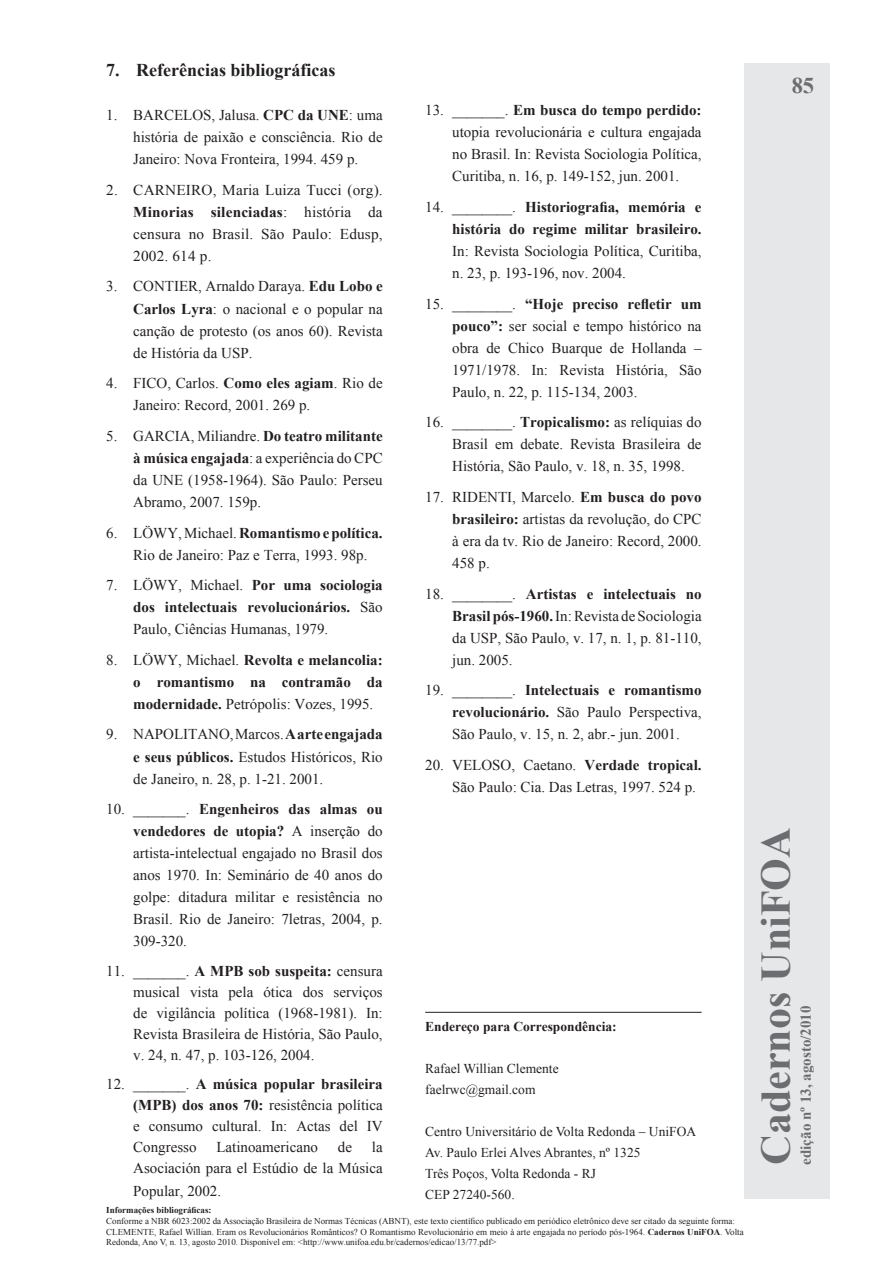
<style>
.page{position:relative;width:893px;height:1263px;background:#fff}
.page>*{position:absolute;margin:0;border:0;box-sizing:border-box;transform-origin:0 0}
.t1{font:700 42px "Times New Roman";color:#6c6d70}
.t2{font:700 22.5px "Times New Roman";color:#6c6d70}
.t3{font:700 18px "Times New Roman";color:#231f20}
.t4{font:15px/22px "Times New Roman";color:#231f20;text-align:justify}
.t5{font:700 15px/22px "Times New Roman";color:#231f20;text-align:justify}
.t6{font:700 15px "Times New Roman";color:#6c6d70}
.t7{font:13.5px/21px "Times New Roman";color:#231f20}
.t8{font:700 13.5px "Times New Roman";color:#231f20}
.t9{font:9px/10.8px "Times New Roman";color:#231f20}
.t10{font:700 9px "Times New Roman";color:#231f20}
.s1{font-weight:700}
.s2{font-weight:400}
</style>
<div class="page">
<div style="left:744px;top:64px;width:85px;height:1135px;background:#e6e7e9"></div>
<hr style="left:425px;top:1012px;width:277px;height:1px;background:#231f20">
<p class="t3" style="left:106px;top:58px;width:231px">7. Referências bibliográficas</p>
<p class="t4" style="left:133px;top:104px;width:251px;text-indent:-27px">1. BARCELOS, Jalusa. <span class="s1">CPC da UNE</span>: uma história de paixão e consciência. Rio de Janeiro: Nova Fronteira, 1994. 459 p.</p>
<p class="t4" style="left:133px;top:178px;width:251px;text-indent:-27px">2. CARNEIRO, Maria Luiza Tucci (org).<br><span class="s1">Minorias silenciadas</span>: história da censura no Brasil. São Paulo: Edusp, 2002. 614 p.</p>
<p class="t4" style="left:133px;top:275px;width:251px;text-indent:-27px">3. CONTIER, Arnaldo Daraya. <span class="s1">Edu Lobo e Carlos Lyra</span>: o nacional e o popular na canção de protesto (os anos 60). Revista de História da USP.</p>
<p class="t4" style="left:133px;top:372px;width:251px;text-indent:-27px">4. FICO, Carlos. <span class="s1">Como eles agiam</span>. Rio de<br>Janeiro: Record, 2001. 269 p.</p>
<p class="t4" style="left:133px;top:424px;width:251px;text-indent:-27px">5. GARCIA, Miliandre. <span class="s1">Do teatro militante à música engajada</span>: a experiência do CPC da UNE (1958-1964). São Paulo: Perseu Abramo, 2007. 159p.</p>
<p class="t4" style="left:133px;top:521px;width:251px;text-indent:-27px">6. LÖWY, Michael. <span class="s1">Romantismo e política.<br></span>Rio de Janeiro: Paz e Terra, 1993. 98p.</p>
<p class="t5" style="left:133px;top:574px;width:251px;text-indent:-27px"><span class="s2">7. LÖWY, Michael.</span> Por uma sociologia dos intelectuais revolucionários. <span class="s2">São Paulo, Ciências Humanas, 1979.</span></p>
<p class="t5" style="left:133px;top:648px;width:251px;text-indent:-27px"><span class="s2">8. LÖWY, Michael.</span> Revolta e melancolia: o romantismo na contramão da modernidade. <span class="s2">Petrópolis: Vozes, 1995.</span></p>
<p class="t4" style="left:133px;top:723px;width:251px;text-indent:-27px">9. NAPOLITANO, Marcos. <span class="s1">A arte engajada e seus públicos.</span> Estudos Históricos, Rio de Janeiro, n. 28, p. 1-21. 2001.</p>
<p class="t4" style="left:133px;top:798px;width:251px;text-indent:-27px">10. _______. <span class="s1">Engenheiros das almas ou vendedores de utopia?</span> A inserção do artista-intelectual engajado no Brasil dos anos 1970. In: Seminário de 40 anos do golpe: ditadura militar e resistência no Brasil. Rio de Janeiro: 7letras, 2004, p.<br>309-320.</p>
<p class="t4" style="left:133px;top:960px;width:251px;line-height:21px;text-indent:-27px">11. _______. <span class="s1">A MPB sob suspeita:</span> censura musical vista pela ótica dos serviços de vigilância política (1968-1981). In:<br>Revista Brasileira de História, São Paulo, v. 24, n. 47, p. 103-126, 2004.</p>
<p class="t4" style="left:133px;top:1074px;width:251px;line-height:21px;text-indent:-27px">12. _______. <span class="s1">A música popular brasileira (MPB) dos anos 70:</span> resistência política e consumo cultural. In: Actas del IV Congresso</p>
<p class="t4" style="left:133px;top:1136px;width:251px;line-height:21.6px;text-indent:239px">la Asociación para el Estúdio de la Música Popular, 2002.</p>
<p class="t4" style="left:216px;top:1136px;width:103px">Latinoamericano</p>
<p class="t4" style="left:338px;top:1136px;width:16px">de</p>
<p class="t4" style="left:452px;top:99px;width:251px;text-indent:-27px">13. _______. <span class="s1">Em busca do tempo perdido: </span>utopia revolucionária e cultura engajada no Brasil. In: Revista Sociologia Política, Curitiba, n. 16, p. 149-152, jun. 2001.</p>
<p class="t5" style="left:425px;top:195px;width:278px;text-align:right"><span class="s2">14. ________.</span> Historiografia, memória e história do regime militar brasileiro.</p>
<p class="t4" style="left:452px;top:240px;width:251px">In: Revista Sociologia Política, Curitiba, n. 23, p. 193-196, nov. 2004.</p>
<p class="t4" style="left:452px;top:292px;width:251px;text-indent:-27px">15. ________. <span class="s1">“Hoje preciso refletir um pouco”:</span> ser social e tempo histórico na obra de Chico Buarque de Hollanda – 1971/1978. In: Revista História, São Paulo, n. 22, p. 115-134, 2003.</p>
<p class="t4" style="left:452px;top:411px;width:251px;text-indent:-27px">16. ________. <span class="s1">Tropicalismo:</span> as relíquias do Brasil em debate. Revista Brasileira de História, São Paulo, v. 18, n. 35, 1998.</p>
<p class="t4" style="left:452px;top:486px;width:251px;text-indent:-27px">17. RIDENTI, Marcelo. <span class="s1">Em busca do povo brasileiro:</span> artistas da revolução, do CPC à era da tv. Rio de Janeiro: Record, 2000.<br>458 p.</p>
<p class="t4" style="left:452px;top:582px;width:251px;text-indent:-27px">18. ________. <span class="s1">Artistas e intelectuais no Brasil pós-1960.</span> In: Revista de Sociologia da USP, São Paulo, v. 17, n. 1, p. 81-110, jun. 2005.</p>
<p class="t4" style="left:452px;top:679px;width:251px;text-indent:-27px">19. ________. <span class="s1">Intelectuais e romantismo revolucionário.</span> São Paulo Perspectiva, São Paulo, v. 15, n. 2, abr.- jun. 2001.</p>
<p class="t4" style="left:452px;top:754px;width:251px;text-indent:-27px">20. VELOSO, Caetano. <span class="s1">Verdade tropical.<br></span>São Paulo: Cia. Das Letras, 1997. 524 p.</p>
<p class="t8" style="left:425px;top:1017px;width:193px">Endereço para Correspondência:</p>
<p class="t7" style="left:425px;top:1058px;width:135px">Rafael Willian Clemente faelrwc@gmail.com</p>
<p class="t7" style="left:425px;top:1121px;width:272px">Centro Universitário de Volta Redonda – UniFOA<br>Av. Paulo Erlei Alves Abrantes, nº 1325<br>Três Poços, Volta Redonda - RJ<br>CEP 27240-560.</p>
<p class="t10" style="left:106px;top:1204px;width:107px">Informações bibliográficas:</p>
<p class="t9" style="left:106px;top:1215px;width:630px">Conforme a NBR 6023:2002 da Associação Brasileira de Normas Técnicas (ABNT), este texto científico publicado em periódico eletrônico deve ser citado da seguinte forma:<br>Clemente</p>
<p class="t9" style="left:106px;top:1226px;width:639px;text-indent:48px">, Rafael Willian. Eram os Revolucionários Românticos? O Romantismo Revolucionário em meio à arte engajada no período pós-1964. <span class="s1">Cadernos UniFOA</span>. Volta<br>Redonda, Ano V, n. 13, agosto 2010. Disponível em: &lt;http://www.unifoa.edu.br/cadernos/edicao/13/77.pdf&gt;</p>
<h2 class="t2" style="left:792px;top:70px;width:24px">85</h2>
<h1 class="t1" style="left:747px;top:1165px;width:339px;rotate:-90deg">Cadernos UniFOA</h1>
<p class="t6" style="left:795px;top:1165px;width:161px;rotate:-90deg">edição nº 13, agosto/2010</p>
</div>
